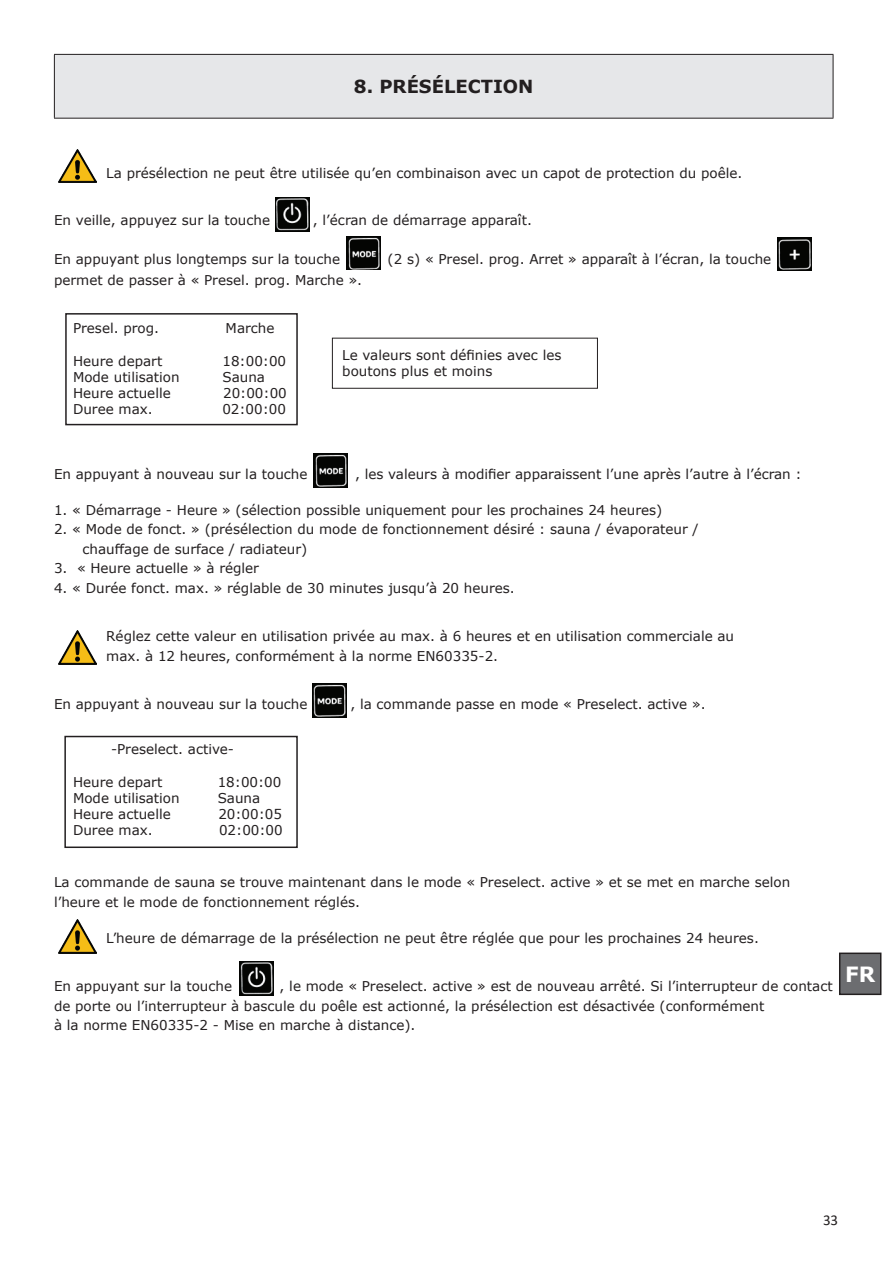
<style>
.page{position:relative;width:893px;height:1263px;background:#fff}
.page>*{position:absolute;margin:0;border:0;box-sizing:border-box;transform-origin:0 0}
.t1{font:700 21px "Verdana";color:#fff}
.t2{font:700 18px "Verdana";color:#231f20}
.t3{font:15px "Calibri";color:#231f20}
.t4{font:13.5px/19.5px "Verdana";color:#231f20}
</style>
<div class="page">
<div style="left:840px;top:953px;width:41px;height:41px;background:#6c6d70"></div>
<div style="left:839px;top:952px;width:42px;height:43px;border:2px solid #231f20"></div>
<img style="left:58px;top:149px;width:39px;height:34px">
<img style="left:275px;top:198px;width:34px;height:34px">
<img style="left:347px;top:236px;width:34px;height:34px">
<img style="left:777px;top:238px;width:34px;height:33px">
<div style="left:65px;top:313px;width:233px;height:112px;border:2px solid #231f20"></div>
<img style="left:314px;top:454px;width:33px;height:34px">
<div style="left:332px;top:338px;width:266px;height:51px;border:1px solid #231f20"></div>
<img style="left:58px;top:631px;width:39px;height:33px">
<img style="left:312px;top:684px;width:34px;height:33px">
<div style="left:64px;top:736px;width:234px;height:112px;border:2px solid #231f20"></div>
<img style="left:58px;top:920px;width:39px;height:34px">
<img style="left:240px;top:961px;width:34px;height:34px">
<div style="left:54px;top:54px;width:779px;height:64px;background:#e6e7e9"></div>
<hr style="left:54px;top:118px;width:779px;height:1px;background:#231f20">
<hr style="left:54px;top:54px;width:779px;height:1px;background:#231f20">
<hr style="left:54px;top:55px;width:1px;height:63px;background:#231f20">
<hr style="left:833px;top:55px;width:1px;height:63px;background:#231f20">
<h2 class="t2" style="left:354px;top:74px;width:181px">8. PRÉSÉLECTION</h2>
<p class="t4" style="left:106px;top:163px;width:638px">La présélection ne peut être utilisée qu’en combinaison avec un capot de protection du poêle.</p>
<p class="t4" style="left:54px;top:210px;width:218px">En veille, appuyez sur la touche</p>
<p class="t4" style="left:313px;top:210px;width:220px">, l’écran de démarrage apparaît.</p>
<p class="t4" style="left:54px;top:249px;width:288px">En appuyant plus longtemps sur la touche</p>
<p class="t4" style="left:388px;top:249px;width:385px">(2 s) « Presel. prog. Arret » apparaît à l’écran, la touche</p>
<p class="t4" style="left:54px;top:270px;width:310px">permet de passer à « Presel. prog. Marche ».</p>
<p class="t4" style="left:73px;top:318px;width:88px">Presel. prog.</p>
<p class="t4" style="left:226px;top:318px;width:50px">Marche</p>
<p class="t4" style="left:73px;top:351px;width:91px">Heure depart</p>
<p class="t4" style="left:222px;top:351px;width:65px">18:00:00</p>
<p class="t4" style="left:73px;top:367px;width:108px">Mode utilisation</p>
<p class="t4" style="left:222px;top:367px;width:44px">Sauna</p>
<p class="t4" style="left:73px;top:383px;width:99px">Heure actuelle</p>
<p class="t4" style="left:223px;top:383px;width:65px">20:00:00</p>
<p class="t4" style="left:73px;top:399px;width:81px">Duree max.</p>
<p class="t4" style="left:222px;top:399px;width:65px">02:00:00</p>
<p class="t4" style="left:342px;top:347px;width:221px;line-height:16.2px">Le valeurs sont définies avec les boutons plus et moins</p>
<p class="t4" style="left:54px;top:464px;width:255px">En appuyant à nouveau sur la touche</p>
<p class="t4" style="left:355px;top:464px;width:448px">, les valeurs à modifier apparaissent l’une après l’autre à l’écran :</p>
<p class="t4" style="left:54px;top:500px;width:610px">1. « Démarrage - Heure » (sélection possible uniquement pour les prochaines 24 heures)</p>
<p class="t4" style="left:83px;top:519px;width:618px;text-indent:-29px">2. « Mode de fonct. » (présélection du mode de fonctionnement désiré : sauna / évaporateur / chauffage de surface / radiateur)</p>
<p class="t4" style="left:54px;top:558px;width:207px">3. « Heure actuelle » à régler</p>
<p class="t4" style="left:54px;top:578px;width:462px">4. « Durée fonct. max. » réglable de 30 minutes jusqu’à 20 heures.</p>
<p class="t4" style="left:106px;top:626px;width:629px">Réglez cette valeur en utilisation privée au max. à 6 heures et en utilisation commerciale au max. à 12 heures, conformément à la norme EN60335-2.</p>
<p class="t4" style="left:54px;top:694px;width:255px">En appuyant à nouveau sur la touche</p>
<p class="t4" style="left:350px;top:694px;width:357px">, la commande passe en mode « Preselect. active ».</p>
<p class="t4" style="left:111px;top:739px;width:125px">-Preselect. active-</p>
<p class="t4" style="left:73px;top:772px;width:91px">Heure depart</p>
<p class="t4" style="left:218px;top:772px;width:65px">18:00:00</p>
<p class="t4" style="left:73px;top:788px;width:108px">Mode utilisation</p>
<p class="t4" style="left:218px;top:788px;width:44px">Sauna</p>
<p class="t4" style="left:73px;top:804px;width:99px">Heure actuelle</p>
<p class="t4" style="left:218px;top:804px;width:65px">20:00:05</p>
<p class="t4" style="left:73px;top:820px;width:81px">Duree max.</p>
<p class="t4" style="left:219px;top:820px;width:65px">02:00:00</p>
<p class="t4" style="left:54px;top:872px;width:738px">La commande de sauna se trouve maintenant dans le mode « Preselect. active » et se met en marche selon l’heure et le mode de fonctionnement réglés.</p>
<p class="t4" style="left:106px;top:928px;width:654px">L’heure de démarrage de la présélection ne peut être réglée que pour les prochaines 24 heures.</p>
<p class="t4" style="left:54px;top:976px;width:180px">En appuyant sur la touche</p>
<p class="t4" style="left:54px;top:976px;width:780px;text-indent:226px">, le mode « Preselect. active » est de nouveau arrêté. Si l’interrupteur de contact de porte ou l’interrupteur à bascule du poêle est actionné, la présélection est désactivée (conformément<br>à la norme EN60335-2 - Mise en marche à distance).</p>
<h1 class="t1" style="left:845px;top:959px;width:32px">FR</h1>
<p class="t3" style="left:823px;top:1209px;width:17px">33</p>
</div>
